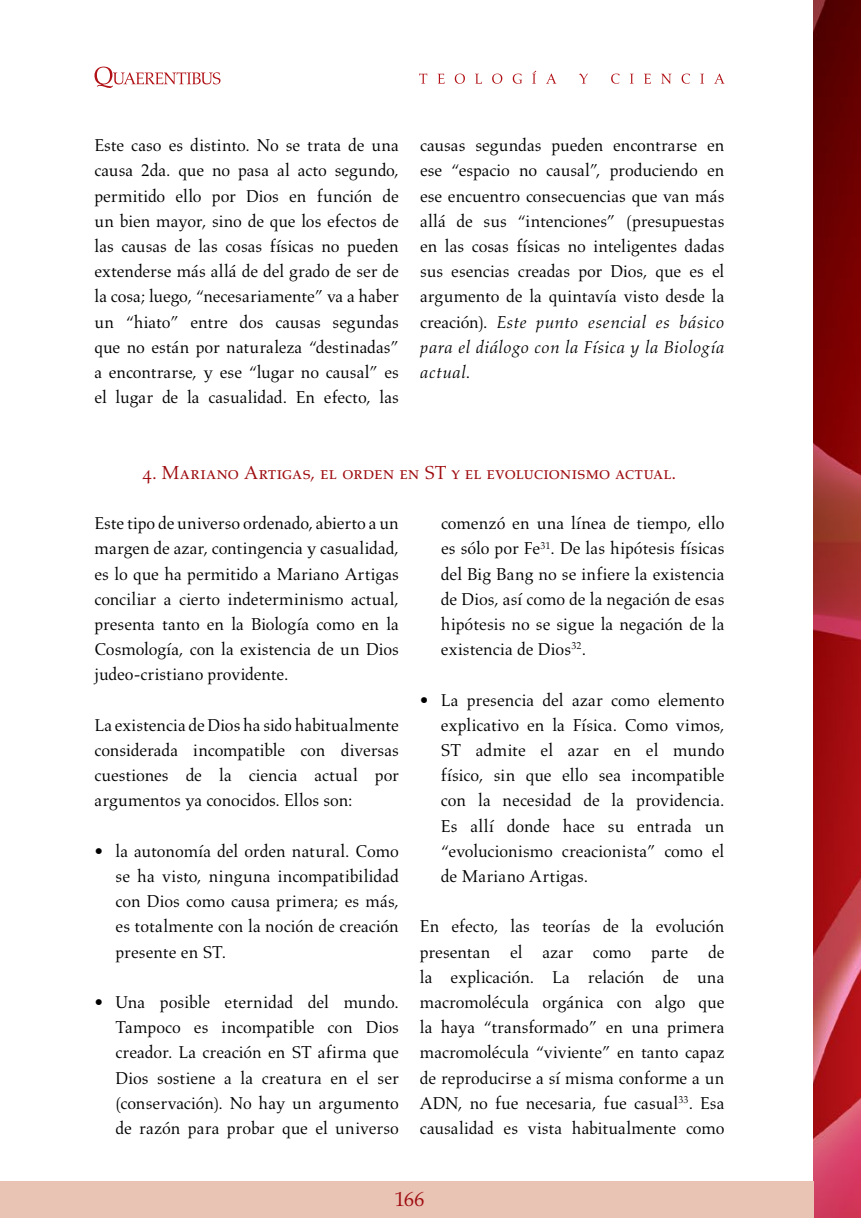
<style>
.page{position:relative;width:861px;height:1218px;background:#fff}
.page>*{position:absolute;margin:0;border:0;box-sizing:border-box;transform-origin:0 0}
.t1{font:21px "Aldus LT Std";color:#9e0b0f}
.t2{font:19.25px "Aldus LT Std";color:#9e0b0f}
.t3{font:17.5px/25.2px "Aldus LT Std";color:#000;text-align:justify}
.s1{font-style:italic}
</style>
<div class="page">
<img style="left:814px;top:0;width:47px;height:1218px">
<div style="left:0;top:1181px;width:814px;height:37px;background:#e9c3b4"></div>
<svg style="left:95px;top:67px;width:126px;height:21px"></svg>
<svg style="left:419px;top:71px;width:306px;height:13px"></svg>
<p class="t3" style="left:94px;top:133px;width:306px">Este caso es distinto. No se trata de una causa 2da. que no pasa al acto segundo, permitido ello por Dios en función de un bien mayor, sino de que los efectos de las causas de las cosas físicas no pueden extenderse más allá de del grado de ser de la cosa; luego, “necesariamente” va a haber un “hiato” entre dos causas segundas que no están por naturaleza “destinadas” a encontrarse, y ese “lugar no causal” es el lugar de la casualidad. En efecto, las</p>
<p class="t3" style="left:420px;top:133px;width:306px">causas segundas pueden encontrarse en ese “espacio no causal”, produciendo en ese encuentro consecuencias que van más allá de sus “intenciones” (presupuestas en las cosas físicas no inteligentes dadas sus esencias creadas por Dios, que es el argumento de la quintavía visto desde la creación). <span class="s1">Este punto esencial es básico para el diálogo con la Física y la Biología actual</span>.</p>
<p class="t2" style="left:143px;top:462px;width:535px">4. Mariano Artigas, el orden en ST y el evolucionismo actual.</p>
<p class="t3" style="left:94px;top:511px;width:306px">Este tipo de universo ordenado, abierto a un margen de azar, contingencia y casualidad, es lo que ha permitido a Mariano Artigas conciliar a cierto indeterminismo actual, presenta tanto en la Biología como en la Cosmología, con la existencia de un Dios judeo-cristiano providente.</p>
<p class="t3" style="left:94px;top:713px;width:306px">La existencia de Dios ha sido habitualmente considerada incompatible con diversas cuestiones de la ciencia actual por argumentos ya conocidos. Ellos son:</p>
<p class="t3" style="left:116px;top:839px;width:285px;text-indent:-21px">• la autonomía del orden natural. Como se ha visto, ninguna incompatibilidad con Dios como causa primera; es más, es totalmente con la noción de creación presente en ST.</p>
<p class="t3" style="left:116px;top:990px;width:285px;text-indent:-21px">• Una posible eternidad del mundo.<br>Tampoco es incompatible con Dios creador. La creación en ST afirma que Dios sostiene a la creatura en el ser (conservación). No hay un argumento de razón para probar que el universo</p>
<p class="t3" style="left:441px;top:511px;width:285px">comenzó en una línea de tiempo, ello es sólo por Fe<sup>31</sup>. De las hipótesis físicas del Big Bang no se infiere la existencia de Dios, así como de la negación de esas hipótesis no se sigue la negación de la existencia de Dios<sup>32</sup>.</p>
<p class="t3" style="left:441px;top:687px;width:285px;text-indent:-21px">• La presencia del azar como elemento explicativo en la Física. Como vimos, ST admite el azar en el mundo físico, sin que ello sea incompatible con la necesidad de la providencia.<br>Es allí donde hace su entrada un “evolucionismo creacionista” como el de Mariano Artigas.</p>
<p class="t3" style="left:420px;top:914px;width:306px">En efecto, las teorías de la evolución presentan el azar como parte de la explicación. La relación de una macromolécula orgánica con algo que la haya “transformado” en una primera macromolécula “viviente” en tanto capaz de reproducirse a sí misma conforme a un ADN, no fue necesaria, fue casual<sup>33</sup>. Esa causalidad es vista habitualmente como</p>
<p class="t1" style="left:394px;top:1187px;width:32px">166</p>
</div>
